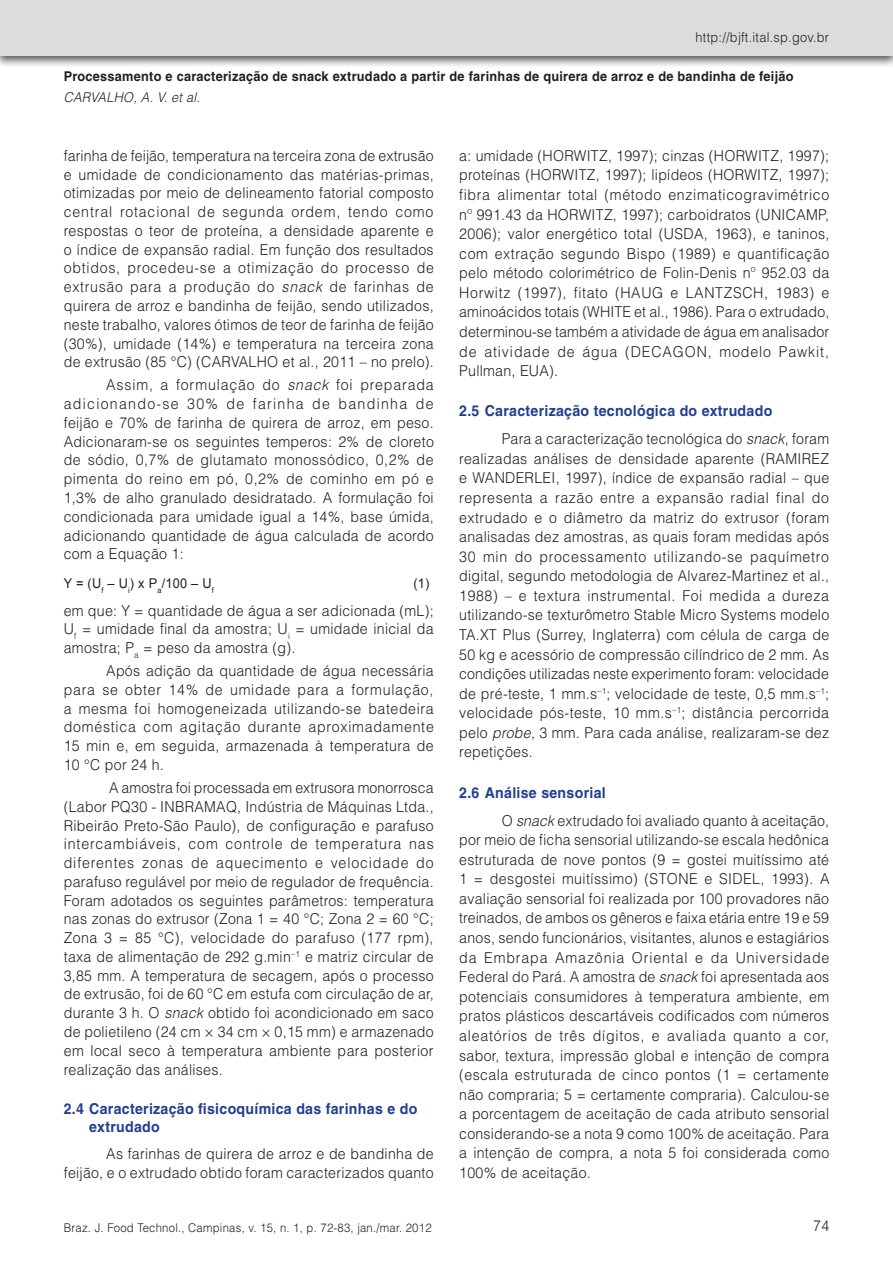
<style>
.page{position:relative;width:893px;height:1263px;background:#fff}
.page>*{position:absolute;margin:0;border:0;box-sizing:border-box;transform-origin:0 0}
.Corpo{font:300 15px/19.5px "Helvetica";letter-spacing:.02em;color:#231f20;text-align:justify;scale:.94 1}
.t1{font:700 15px/18px "Helvetica";letter-spacing:.02em;color:#233e90;scale:.94 1}
.t2{font:700 13.5px "Helvetica";letter-spacing:.02em;color:#231f20;scale:.94 1}
.t3{font:300 13.5px "Helvetica";letter-spacing:.02em;color:#231f20;scale:.94 1}
.Equação{font:13.5px "Arial";color:#231f20;scale:.94 1}
.t4{font:italic 300 13.5px "Helvetica";letter-spacing:.02em;color:#231f20;scale:.94 1}
.t5{font:300 12px "Helvetica";letter-spacing:.02em;color:#231f20;scale:.94 1}
.s1{font-style:italic}
</style>
<div class="page">
<div style="left:0;top:0;width:893px;height:68px;background:#231f20;opacity:.75"></div>
<div style="left:0;top:0;width:893px;height:56px;background:#dcdcdc"></div>
<p class="t3" style="left:696px;top:29px;width:144px">http://bjft.ital.sp.gov.br</p>
<p class="t2" style="left:64px;top:68px;width:778px">Processamento e caracterização de snack extrudado a partir de farinhas de quirera de arroz e de bandinha de feijão</p>
<p class="t4" style="left:64px;top:89px;width:147px">CARVALHO, A. V. et al.</p>
<p class="Corpo" style="left:64px;top:146px;width:395px;line-height:18.8px">farinha de feijão, temperatura na terceira zona de extrusão e umidade de condicionamento das matérias-primas, otimizadas por meio de delineamento fatorial composto central rotacional de segunda ordem, tendo como respostas o teor de proteína, a densidade aparente e o índice de expansão radial. Em função dos resultados obtidos, procedeu-se a otimização do processo de extrusão para a produção do <span class="s1">snack</span> de farinhas de quirera de arroz e bandinha de feijão, sendo utilizados, neste trabalho, valores ótimos de teor de farinha de feijão (30%), umidade (14%) e temperatura na terceira zona de extrusão (85 °C) (CARVALHO et al., 2011 – no prelo).</p>
<p class="Corpo" style="left:64px;top:375px;width:395px;line-height:18.8px;text-indent:43px">Assim, a formulação do <span class="s1">snack</span> foi preparada adicionando-se 30% de farinha de bandinha de feijão e 70% de farinha de quirera de arroz, em peso.<br>Adicionaram-se os seguintes temperos: 2% de cloreto de sódio, 0,7% de glutamato monossódico, 0,2% de pimenta do reino em pó, 0,2% de cominho em pó e 1,3% de alho granulado desidratado. A formulação foi condicionada para umidade igual a 14%, base úmida, adicionando quantidade de água calculada de acordo com a Equação 1:</p>
<p class="Equação" style="left:64px;top:575px;width:161px">Y = (U<sub>f</sub> – U<sub>i</sub>) x P<sub>a</sub>/100 – U<sub>f</sub></p>
<p class="Equação" style="left:413px;top:575px;width:19px">(1)</p>
<p class="Corpo" style="left:64px;top:601px;width:395px;line-height:18.8px">em que: Y = quantidade de água a ser adicionada (mL); U<sub>f</sub> = umidade final da amostra; U<sub>i</sub> = umidade inicial da amostra; P<sub>a</sub> = peso da amostra (g).</p>
<p class="Corpo" style="left:64px;top:661px;width:395px;line-height:18.8px;text-indent:43px">Após adição da quantidade de água necessária para se obter 14% de umidade para a formulação, a mesma foi homogeneizada utilizando-se batedeira doméstica com agitação durante aproximadamente 15 min e, em seguida, armazenada à temperatura de 10 °C por 24 h.</p>
<p class="Corpo" style="left:64px;top:778px;width:395px;line-height:18.8px;text-indent:45px">A amostra foi processada em extrusora monorrosca (Labor PQ30 - INBRAMAQ, Indústria de Máquinas Ltda., Ribeirão Preto-São Paulo), de configuração e parafuso intercambiáveis, com controle de temperatura nas diferentes zonas de aquecimento e velocidade do parafuso regulável por meio de regulador de frequência.<br>Foram adotados os seguintes parâmetros: temperatura nas zonas do extrusor (Zona 1 = 40 °C; Zona 2 = 60 °C; Zona 3 = 85 °C), velocidade do parafuso (177 rpm), taxa de alimentação de 292 g.min<sup>–1</sup> e matriz circular de 3,85 mm. A temperatura de secagem, após o processo de extrusão, foi de 60 °C em estufa com circulação de ar, durante 3 h. O <span class="s1">snack</span> obtido foi acondicionado em saco de polietileno (24 cm × 34 cm × 0,15 mm) e armazenado em local seco à temperatura ambiente para posterior realização das análises.</p>
<p class="t1" style="left:89px;top:1099px;width:350px;text-indent:-26px">2.4 Caracterização fisicoquímica das farinhas e do extrudado</p>
<p class="Corpo" style="left:64px;top:1144px;width:395px;line-height:18.8px;text-align:right">As farinhas de quirera de arroz e de bandinha de feijão, e o extrudado obtido foram caracterizados quanto</p>
<p class="Corpo" style="left:459px;top:146px;width:395px">a: umidade (HORWITZ, 1997); cinzas (HORWITZ, 1997); proteínas (HORWITZ, 1997); lipídeos (HORWITZ, 1997); fibra alimentar total (método enzimaticogravimétrico nº 991.43 da HORWITZ, 1997); carboidratos (UNICAMP, 2006); valor energético total (USDA, 1963), e taninos, com extração segundo Bispo (1989) e quantificação pelo método colorimétrico de Folin-Denis nº 952.03 da Horwitz (1997), fitato (HAUG e LANTZSCH, 1983) e aminoácidos totais (WHITE et al., 1986). Para o extrudado, determinou-se também a atividade de água em analisador de atividade de água (DECAGON, modelo Pawkit, Pullman, EUA).</p>
<p class="t1" style="left:459px;top:402px;width:335px">2.5 Caracterização tecnológica do extrudado</p>
<p class="Corpo" style="left:459px;top:429px;width:395px;text-indent:43px">Para a caracterização tecnológica do <span class="s1">snack</span>, foram realizadas análises de densidade aparente (RAMIREZ e WANDERLEI, 1997), índice de expansão radial – que representa a razão entre a expansão radial final do extrudado e o diâmetro da matriz do extrusor (foram analisadas dez amostras, as quais foram medidas após 30 min do processamento utilizando-se paquímetro digital, segundo metodologia de Alvarez-Martinez et al., 1988) – e textura instrumental. Foi medida a dureza utilizando-se texturômetro Stable Micro Systems modelo TA.XT Plus (Surrey, Inglaterra) com célula de carga de 50 kg e acessório de compressão cilíndrico de 2 mm. As condições utilizadas neste experimento foram: velocidade de pré-teste, 1 mm.s<sup>–1</sup>; velocidade de teste, 0,5 mm.s<sup>–1</sup>; velocidade pós-teste, 10 mm.s<sup>–1</sup>; distância percorrida pelo <span class="s1">probe</span>, 3 mm. Para cada análise, realizaram-se dez repetições.</p>
<p class="t1" style="left:459px;top:783px;width:157px">2.6 Análise sensorial</p>
<p class="Corpo" style="left:459px;top:810px;width:395px;text-indent:43px">O <span class="s1">snack</span> extrudado foi avaliado quanto à aceitação, por meio de ficha sensorial utilizando-se escala hedônica estruturada de nove pontos (9 = gostei muitíssimo até 1 = desgostei muitíssimo) (STONE e SIDEL, 1993). A avaliação sensorial foi realizada por 100 provadores não treinados, de ambos os gêneros e faixa etária entre 19 e 59 anos, sendo funcionários, visitantes, alunos e estagiários da Embrapa Amazônia Oriental e da Universidade Federal do Pará. A amostra de <span class="s1">snack</span> foi apresentada aos potenciais consumidores à temperatura ambiente, em pratos plásticos descartáveis codificados com números aleatórios de três dígitos, e avaliada quanto a cor, sabor, textura, impressão global e intenção de compra (escala estruturada de cinco pontos (1 = certamente não compraria; 5 = certamente compraria). Calculou-se a porcentagem de aceitação de cada atributo sensorial considerando-se a nota 9 como 100% de aceitação. Para a intenção de compra, a nota 5 foi considerada como 100% de aceitação.</p>
<p class="t5" style="left:64px;top:1220px;width:393px">Braz. J. Food Technol., Campinas, v. 15, n. 1, p. 72-83, jan./mar. 2012</p>
<p class="Corpo" style="left:813px;top:1216px;width:19px">74</p>
</div>
